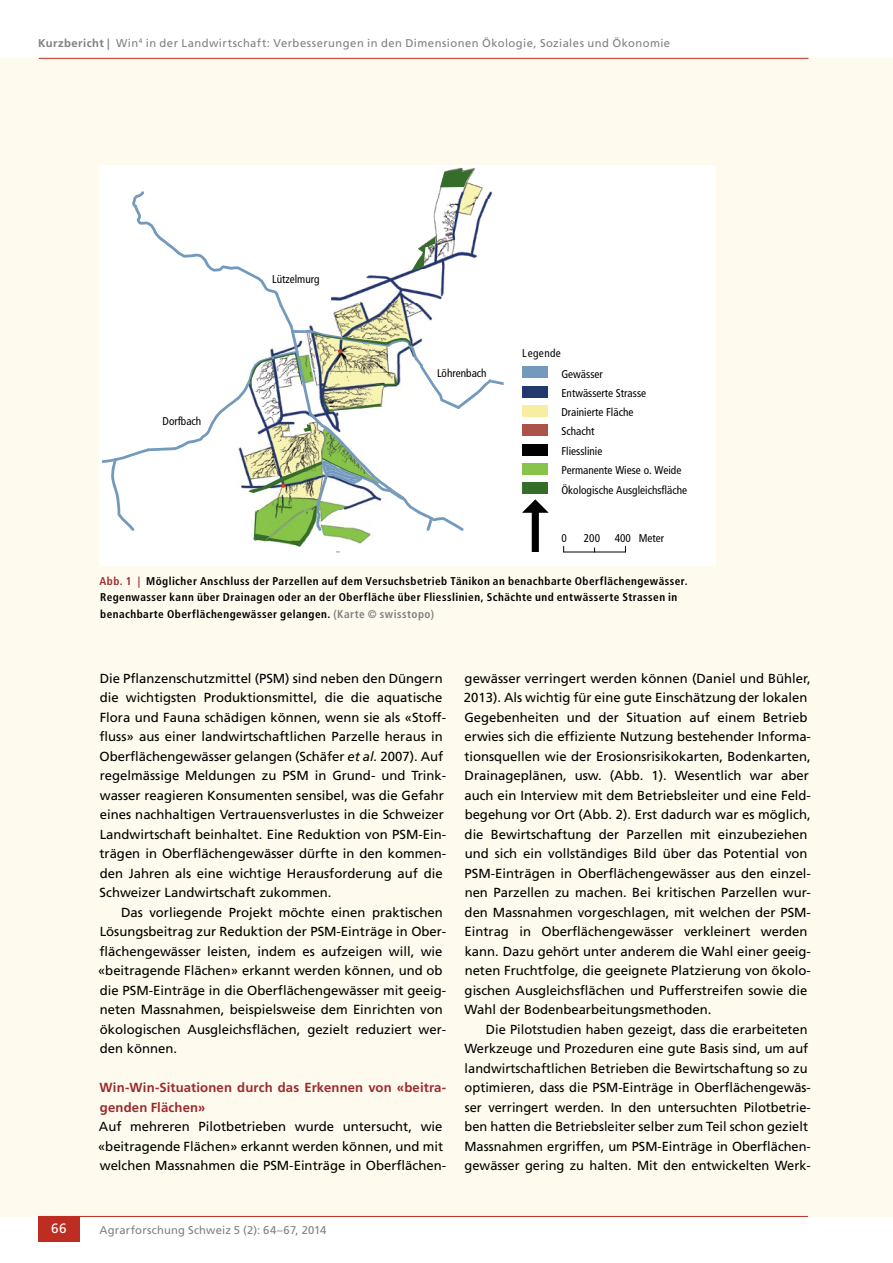
<style>
.page{position:relative;width:893px;height:1263px;background:#fff}
.page>*{position:absolute;margin:0;border:0;box-sizing:border-box;transform-origin:0 0}
.t1{font:13.5px "Frutiger LT Std";color:#fff}
.t2{font:13.2px/19.5px "Frutiger LT Std";color:#000}
.t3{font:700 13.2px/19.5px "Frutiger LT Std";letter-spacing:.01em;color:#9a2b2f}
.t4{font:700 condensed 11.25px/16.5px "Frutiger LT Std";letter-spacing:.04em;color:#000}
.t5{font:condensed 11.25px/19.4px "Frutiger LT Std";color:#000}
.t6{font:11.25px "Frutiger LT Std";letter-spacing:.04em;color:#808080}
.t7{font:11.25px "Frutiger LT Std";letter-spacing:.015em;color:#808080}
.t8{font:condensed 11.25px "Frutiger LT Std";letter-spacing:.035em;color:#000}
.s1{font-weight:700}
.s2{color:#9a2b2f}
.s3{color:#808080}
.s4{font-style:italic}
</style>
<div class="page">
<div style="left:0;top:58px;width:893px;height:1158px;background:#fefaed"></div>
<hr style="left:39px;top:58px;width:769px;height:1px;background:#bd2d21">
<hr style="left:38px;top:1216px;width:770px;height:1px;background:#bd2d21">
<div style="left:38px;top:1216px;width:42px;height:26px;background:#bd2d21"></div>
<div style="left:99px;top:165px;width:617px;height:401px;background:#fff"></div>
<svg style="left:102px;top:169px;width:402px;height:378px"></svg>
<hr style="left:564px;top:552px;width:61px;height:1px;background:#000">
<svg style="left:522px;top:499px;width:27px;height:53px"></svg>
<div style="left:523px;top:444px;width:25px;height:12px;background:#000"></div>
<div style="left:523px;top:463px;width:25px;height:12px;background:#88c449"></div>
<div style="left:523px;top:483px;width:25px;height:11px;background:#376d2b"></div>
<div style="left:523px;top:405px;width:25px;height:12px;background:#f7eea1"></div>
<div style="left:523px;top:386px;width:25px;height:11px;background:#23386e"></div>
<div style="left:523px;top:367px;width:25px;height:11px;background:#739abd"></div>
<div style="left:523px;top:425px;width:25px;height:11px;background:#ab534a"></div>
<p class="t6" style="left:38px;top:36px;width:633px"><span class="s1">Kurzbericht |</span> Win<sup>4</sup> in der Landwirtschaft: Verbesserungen in den Dimensionen Ökologie, Soziales und Ökonomie</p>
<p class="t5" style="left:163px;top:411px;width:40px">Dorfbach</p>
<p class="t5" style="left:272px;top:270px;width:49px">Lützelmurg</p>
<p class="t5" style="left:437px;top:363px;width:51px">Löhrenbach</p>
<p class="t8" style="left:522px;top:346px;width:40px">Legende</p>
<p class="t5" style="left:561px;top:364px;width:43px">Gewässer</p>
<p class="t5" style="left:561px;top:383px;width:86px">Entwässerte Strasse</p>
<p class="t5" style="left:561px;top:403px;width:74px">Drainierte Fläche</p>
<p class="t5" style="left:561px;top:422px;width:35px">Schacht</p>
<p class="t5" style="left:561px;top:441px;width:122px">Fliesslinie<br>Permanente Wiese o. Weide</p>
<p class="t5" style="left:561px;top:480px;width:127px">Ökologische Ausgleichsfläche</p>
<p class="t5" style="left:561px;top:528px;width:7px">0</p>
<p class="t5" style="left:584px;top:528px;width:18px">200</p>
<p class="t5" style="left:615px;top:528px;width:51px">400 Meter</p>
<p class="t4" style="left:100px;top:573px;width:590px"><span class="s2">Abb. 1 |</span> Möglicher Anschluss der Parzellen auf dem Versuchsbetrieb Tänikon an benachbarte Oberflächengewässer.<br>Regenwasser kann über Drainagen oder an der Oberfläche über Fliesslinien, Schächte und entwässerte Strassen in benachbarte Oberflächengewässer gelangen. <span class="s3">(Karte © swisstopo)</span></p>
<p class="t1" style="left:51px;top:1221px;width:17px">66</p>
<p class="t2" style="left:99px;top:668px;width:348px">Die Pflanzenschutzmittel (PSM) sind neben den Düngern die wichtigsten Produktionsmittel, die die aquatische Flora und Fauna schädigen können, wenn sie als «Stoff&shy;fluss» aus einer landwirtschaftlichen Parzelle heraus in Oberflächengewässer gelangen (Schäfer <span class="s4">et al.</span> 2007). Auf regelmässige Meldungen zu PSM in Grund- und Trink&shy;wasser reagieren Konsumenten sensibel, was die Gefahr eines nachhaltigen Vertrauensverlustes in die Schweizer Landwirtschaft beinhaltet. Eine Reduktion von PSM-Ein&shy;trägen in Oberflächengewässer dürfte in den kommen&shy;den Jahren als eine wichtige Herausforderung auf die Schweizer Landwirtschaft zukommen.</p>
<p class="t2" style="left:98px;top:902px;width:350px;text-indent:23px">Das vorliegende Projekt möchte einen praktischen Lösungsbeitrag zur Reduktion der PSM-Einträge in Ober&shy;flächengewässer leisten, indem es aufzeigen will, wie «beitragende Flächen» erkannt werden können, und ob die PSM-Einträge in die Oberflächengewässer mit geeig&shy;neten Massnahmen, beispielsweise dem Einrichten von ökologischen Ausgleichsflächen, gezielt reduziert wer&shy;den können.</p>
<p class="t3" style="left:100px;top:1078px;width:348px">Win-Win-Situationen durch das Erkennen von «beitra&shy;genden Flächen»</p>
<p class="t2" style="left:98px;top:1117px;width:350px">Auf mehreren Pilotbetrieben wurde untersucht, wie «beitragende Flächen» erkannt werden können, und mit welchen Massnahmen die PSM-Einträge in Oberflächen-</p>
<p class="t2" style="left:464px;top:668px;width:349px">gewässer verringert werden können (Daniel und Bühler, 2013). Als wichtig für eine gute Einschätzung der lokalen Gegebenheiten und der Situation auf einem Betrieb erwies sich die effiziente Nutzung bestehender Informa&shy;tionsquellen wie der Erosionsrisikokarten, Bodenkarten, Drainageplänen, usw. (Abb. 1). Wesentlich war aber auch ein Interview mit dem Betriebsleiter und eine Feld&shy;begehung vor Ort (Abb. 2). Erst dadurch war es möglich, die Bewirtschaftung der Parzellen mit einzubeziehen und sich ein vollständiges Bild über das Potential von PSM-Einträgen in Oberflächengewässer aus den einzel&shy;nen Parzellen zu machen. Bei kritischen Parzellen wur&shy;den Massnahmen vorgeschlagen, mit welchen der PSM-Eintrag in Oberflächengewässer verkleinert werden kann. Dazu gehört unter anderem die Wahl einer geeig&shy;neten Fruchtfolge, die geeignete Platzierung von ökolo&shy;gischen Ausgleichsflächen und Pufferstreifen sowie die Wahl der Bodenbearbeitungsmethoden.</p>
<p class="t2" style="left:464px;top:1019px;width:348px;text-indent:21px">Die Pilotstudien haben gezeigt, dass die erarbeiteten Werkzeuge und Prozeduren eine gute Basis sind, um auf landwirtschaftlichen Betrieben die Bewirtschaftung so zu optimieren, dass die PSM-Einträge in Oberflächengewäs&shy;ser verringert werden. In den untersuchten Pilotbetrie&shy;ben hatten die Betriebsleiter selber zum Teil schon gezielt Massnahmen ergriffen, um PSM-Einträge in Oberflächen&shy;gewässer gering zu halten. Mit den entwickelten Werk-</p>
<p class="t7" style="left:99px;top:1223px;width:229px">Agrarforschung Schweiz 5 (2): 64–67, 2014</p>
</div>
